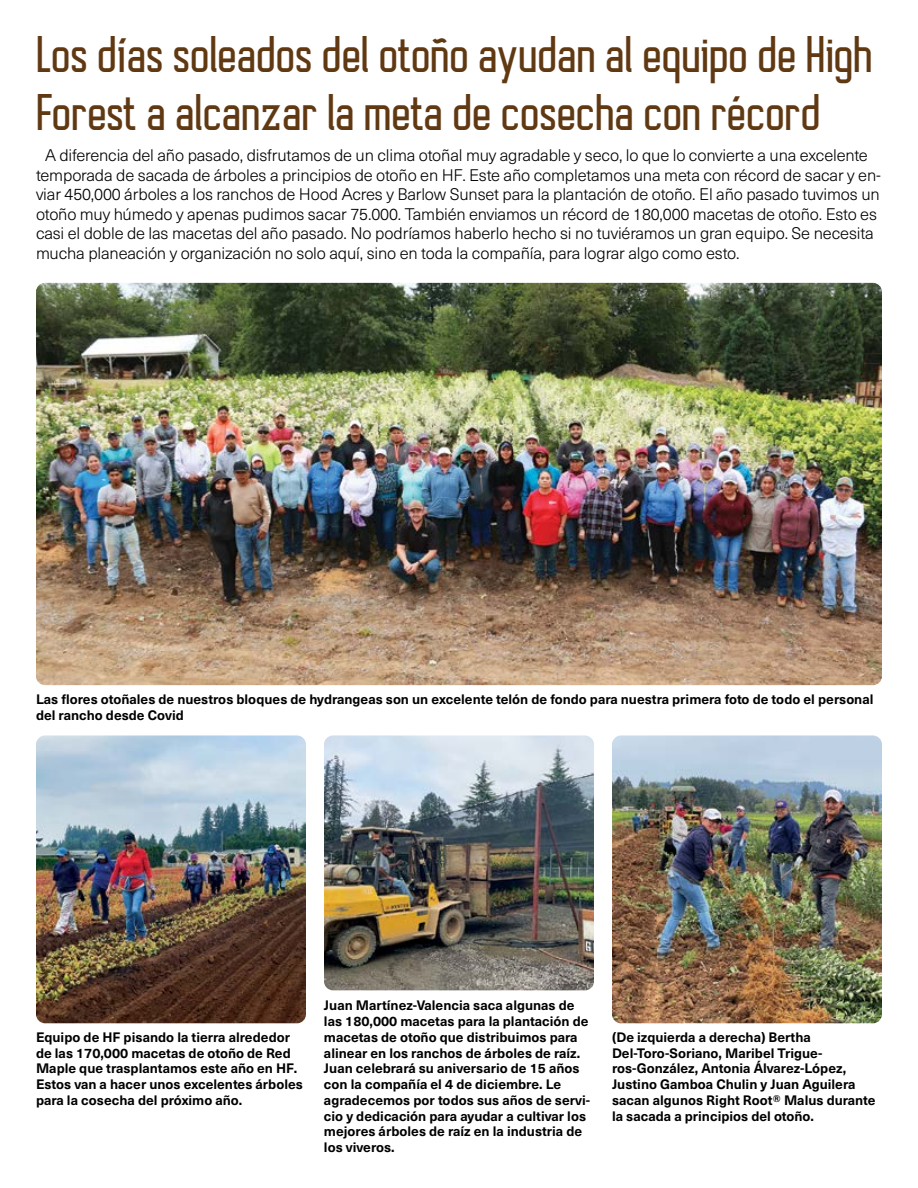
<style>
.page{position:relative;width:918px;height:1188px;background:#fff}
.page>*{position:absolute;margin:0;border:0;box-sizing:border-box;transform-origin:0 0}
.t1{font:700 48px/57.6px "Autobus";color:#603913;scale:.95 1}
.t2{font:300 16.5px/19.5px "Neue Haas Unica W1 G";letter-spacing:-.01em;color:#000}
.t3{font:700 13.5px/15.8px "Neue Haas Unica W1 G";color:#000}
</style>
<div class="page">
<img style="left:36px;top:283px;width:846px;height:402px">
<img style="left:612px;top:735px;width:270px;height:288px">
<img style="left:324px;top:735px;width:270px;height:255px">
<img style="left:36px;top:735px;width:270px;height:288px">
<h1 class="t1" style="left:36px;top:26px;width:882px">Los días soleados del otoño ayudan al equipo de High<br>Forest a alcanzar la meta de cosecha con récord</h1>
<p class="t2" style="left:36px;top:145px;width:846px;text-indent:9px">A diferencia del año pasado, disfrutamos de un clima otoñal muy agradable y seco, lo que lo convierte a una excelente temporada de sacada de árboles a principios de otoño en HF. Este año completamos una meta con récord de sacar y en&shy;viar 450,000 árboles a los ranchos de Hood Acres y Barlow Sunset para la plantación de otoño. El año pasado tuvimos un otoño muy húmedo y apenas pudimos sacar 75.000. También enviamos un récord de 180,000 macetas de otoño. Esto es casi el doble de las macetas del año pasado. No podríamos haberlo hecho si no tuviéramos un gran equipo. Se necesita mucha planeación y organización no solo aquí, sino en toda la compañía, para lograr algo como esto.</p>
<p class="t3" style="left:36px;top:691px;width:839px">Las flores otoñales de nuestros bloques de hydrangeas son un excelente telón de fondo para nuestra primera foto de todo el personal del rancho desde Covid</p>
<p class="t3" style="left:36px;top:1028px;width:269px">Equipo de HF pisando la tierra alrededor de las 170,000 macetas de otoño de Red Maple que trasplantamos este año en HF.<br>Estos van a hacer unos excelentes árboles para la cosecha del próximo año.</p>
<p class="t3" style="left:324px;top:997px;width:268px">Juan Martínez-Valencia saca algunas de las 180,000 macetas para la plantación de macetas de otoño que distribuimos para alinear en los ranchos de árboles de raíz.<br>Juan celebrará su aniversario de 15 años con la compañía el 4 de diciembre. Le agradecemos por todos sus años de servi&shy;cio y dedicación para ayudar a cultivar los mejores árboles de raíz en la industria de los viveros.</p>
<p class="t3" style="left:612px;top:1028px;width:265px">(De izquierda a derecha) Bertha Del-Toro-Soriano, Maribel Trigue&shy;ros-González, Antonia Álvarez-López, Justino Gamboa Chulin y Juan Aguilera sacan algunos Right Root® Malus durante la sacada a principios del otoño.</p>
</div>
